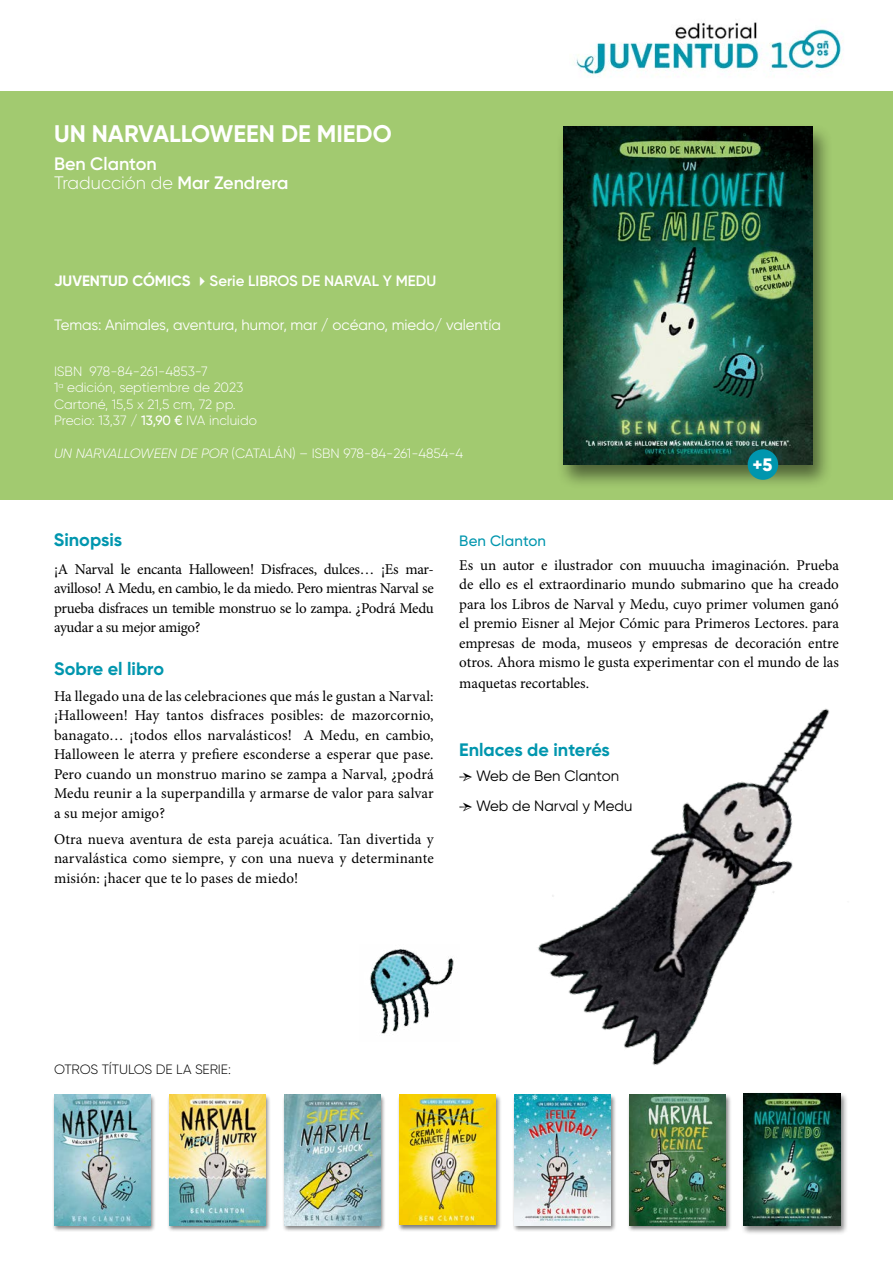
<style>
.page{position:relative;width:893px;height:1263px;background:#fff}
.page>*{position:absolute;margin:0;border:0;box-sizing:border-box;transform-origin:0 0}
.t1{font:700 24px "Gilroy";color:#fff}
.t2{font:700 18px "Gilroy";color:#0096ae}
.t3{font:600 18px/19.5px "Gilroy";color:#fff}
.t4{font:800 18px "Gilroy";color:#fff}
.t5{font:15px/19.5px "Minion Pro";color:#000;text-align:justify}
.t6{font:15px "Gilroy";letter-spacing:-.005em;color:#fff}
.t7{font:600 15px "Gilroy";color:#fff}
.t8{font:15px "Gilroy";color:#000}
.t9{font:500 15px "Gilroy";letter-spacing:.01em;color:#0096ae}
.t10{font:300 13.5px/16.5px "Gilroy";color:#fff}
.t11{font:300 13.5px "Gilroy";letter-spacing:-.005em;color:#000}
.s1{font-weight:300}
.s2{font-weight:700}
.s3{font-weight:500}
.s4{font-style:italic}
.s5{font-family:"Minion Pro"}
</style>
<div class="page">
<div style="left:0;top:91px;width:893px;height:409px;background:#a2ca70"></div>
<div style="left:555px;top:123px;width:278px;height:366px;background:#000;opacity:.5"></div>
<img style="left:563px;top:126px;width:249px;height:339px">
<div style="left:740px;top:1092px;width:108px;height:143px;background:#000;opacity:.5"></div>
<img style="left:743px;top:1094px;width:97px;height:131px">
<div style="left:748px;top:449px;width:30px;height:31px;background:#0096ae;border-radius:50%"></div>
<img style="left:576px;top:22px;width:266px;height:54px">
<div style="left:52px;top:1094px;width:104px;height:138px;background:#000;opacity:.5"></div>
<img style="left:54px;top:1094px;width:96px;height:131px">
<div style="left:512px;top:1094px;width:105px;height:138px;background:#000;opacity:.5"></div>
<img style="left:514px;top:1094px;width:96px;height:131px">
<div style="left:167px;top:1094px;width:104px;height:138px;background:#000;opacity:.5"></div>
<img style="left:169px;top:1094px;width:96px;height:131px">
<div style="left:282px;top:1094px;width:104px;height:138px;background:#000;opacity:.5"></div>
<img style="left:284px;top:1094px;width:96px;height:131px">
<div style="left:397px;top:1094px;width:104px;height:138px;background:#000;opacity:.5"></div>
<img style="left:399px;top:1094px;width:96px;height:131px">
<div style="left:627px;top:1094px;width:105px;height:138px;background:#000;opacity:.5"></div>
<img style="left:629px;top:1094px;width:96px;height:131px">
<img style="left:538px;top:708px;width:310px;height:386px">
<img style="left:370px;top:949px;width:84px;height:85px">
<h1 class="t1" style="left:54px;top:118px;width:339px">UN NARVALLOWEEN DE MIEDO</h1>
<p class="t3" style="left:54px;top:153px;width:236px">Ben Clanton<br><span class="s1">Traducción de</span> Mar Zendrera</p>
<p class="t7" style="left:54px;top:271px;width:384px"><span class="s2">JUVENTUD CÓMICS</span> ✔Serie LIBROS DE NARVAL Y MEDU</p>
<p class="t6" style="left:54px;top:315px;width:448px">Temas: Animales, aventura, humor, mar / océano, miedo/ valentía</p>
<p class="t10" style="left:54px;top:363px;width:205px">ISBN 978-84-261-4853-7<br>1<sup>a</sup> edición, septiembre de 2023<br>Cartoné, 15,5 x 21,5 cm, 72 pp.<br>Precio: 13,37 / <span class="s3">13,90 €</span> IVA incluido</p>
<p class="t10" style="left:54px;top:445px;width:411px"><span class="s4">UN NARVALLOWEEN DE POR</span> (CATALÁN) – ISBN 978-84-261-4854-4</p>
<p class="t4" style="left:752px;top:454px;width:21px">+5</p>
<p class="t2" style="left:54px;top:528px;width:70px">Sinopsis</p>
<p class="t5" style="left:54px;top:559px;width:381px">¡A Narval le encanta Halloween! Disfraces, dulces… ¡Es mar&shy;avilloso! A Medu, en cambio, le da miedo. Pero mientras Narval se prueba disfraces un temible monstruo se lo zampa. ¿Podrá Medu ayudar a su mejor amigo?</p>
<p class="t2" style="left:54px;top:657px;width:112px">Sobre el libro</p>
<p class="t5" style="left:54px;top:686px;width:381px">Ha llegado una de las celebraciones que más le gustan a Narval: ¡Halloween! Hay tantos disfraces posibles: de mazorcornio, banagato… ¡todos ellos narvalásticos! A Medu, en cambio, Halloween le aterra y prefiere esconderse a esperar que pase.<br>Pero cuando un monstruo marino se zampa a Narval, ¿podrá Medu reunir a la superpandilla y armarse de valor para salvar a su mejor amigo?</p>
<p class="t5" style="left:54px;top:829px;width:381px">Otra nueva aventura de esta pareja acuática. Tan divertida y narvalástica como siempre, y con una nueva y determinante misión: ¡hacer que te lo pases de miedo!</p>
<p class="t9" style="left:459px;top:531px;width:88px">Ben Clanton</p>
<p class="t5" style="left:459px;top:555px;width:381px">Es un autor e ilustrador con muuucha imaginación. Prueba de ello es el extraordinario mundo submarino que ha creado para los Libros de Narval y Medu, cuyo primer volumen ganó el premio Eisner al Mejor Cómic para Primeros Lectores. para empresas de moda, museos y empresas de decoración entre otros. Ahora mismo le gusta experimentar con el mundo de las</p>
<p class="t5" style="left:459px;top:674px;width:131px">maquetas recortables.</p>
<p class="t2" style="left:459px;top:738px;width:152px">Enlaces de interés</p>
<p class="t8" style="left:459px;top:767px;width:161px"><span class="s5">→</span> Web de Ben Clanton</p>
<p class="t8" style="left:459px;top:796px;width:175px"><span class="s5">→</span> Web de Narval y Medu</p>
<p class="t11" style="left:54px;top:1061px;width:178px">OTROS TÍTULOS DE LA SERIE:</p>
</div>
